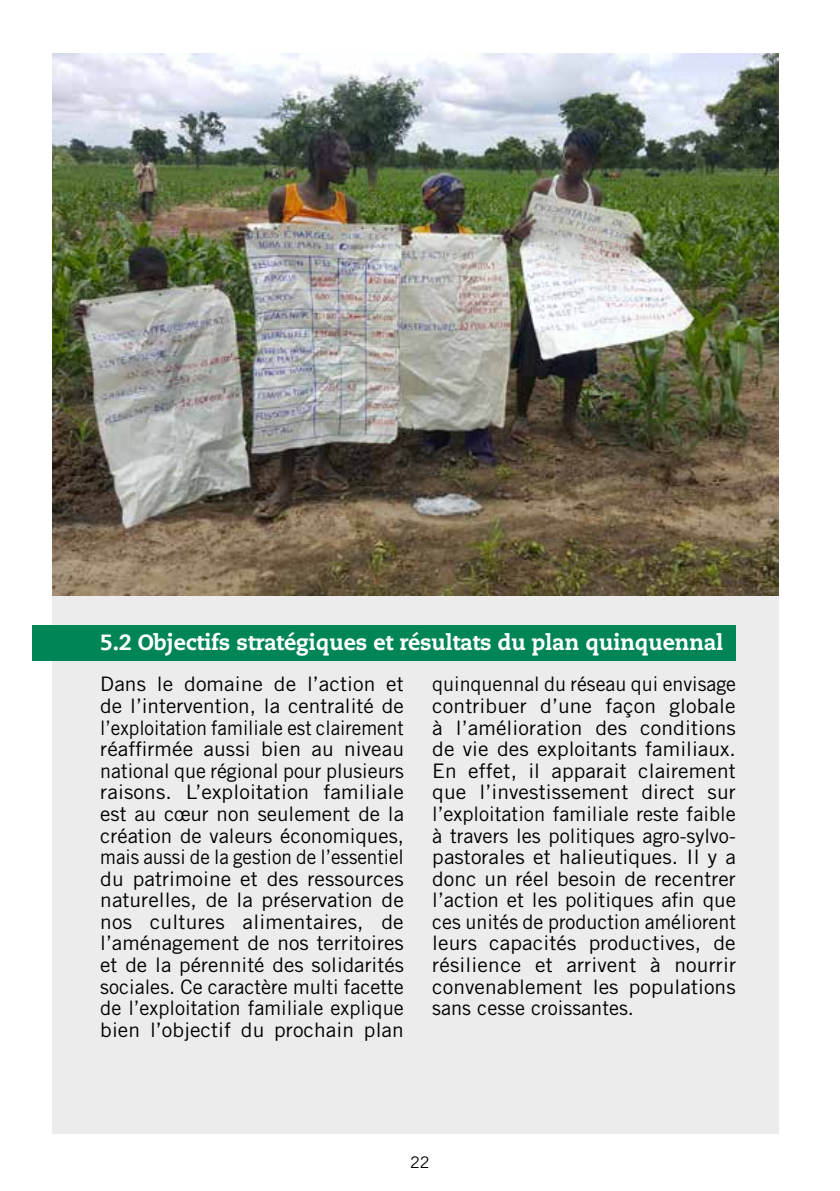
<style>
.page{position:relative;width:840px;height:1191px;background:#fff}
.page>*{position:absolute;margin:0;border:0;box-sizing:border-box;transform-origin:0 0}
.t1{font:800 22px "Caecilia LT Std";letter-spacing:-.005em;color:#fff}
.t2{font:20px/21.6px "Trade Gothic";letter-spacing:.005em;color:#000;text-align:justify;scale:1.05 1}
.t3{font:20px/21.6px "Trade Gothic";letter-spacing:.005em;color:#000;text-align:justify}
.t4{font:16px "Trade Gothic";color:#000}
</style>
<div class="page">
<div style="left:52px;top:54px;width:726px;height:1079px;background:#ececed"></div>
<div style="left:32px;top:625px;width:703px;height:35px;background:#008556"></div>
<img style="left:52px;top:54px;width:726px;height:541px">
<p class="t1" style="left:100px;top:628px;width:624px">5.2 Objectifs stratégiques et résultats du plan quinquennal</p>
<p class="t2" style="left:100px;top:673px;width:291px">Dans le domaine de l’action et de l’intervention, la centralité de l’exploitation familiale est clairement réaffirmée aussi bien au niveau national que régional pour plusieurs raisons. L’exploitation familiale est au cœur non seulement de la création de valeurs économiques, mais aussi de la gestion de l’essentiel du patrimoine et des ressources naturelles, de la préservation de nos cultures alimentaires, de l’aménagement de nos territoires et de la pérennité des solidarités sociales. Ce caractère multi facette de l’exploitation familiale explique bien l’objectif du prochain plan</p>
<p class="t3" style="left:432px;top:673px;width:305px">quinquennal du réseau qui envisage contribuer d’une façon globale à l’amélioration des conditions de vie des exploitants familiaux.<br>En effet, il apparait clairement que l’investissement direct sur l’exploitation familiale reste faible à travers les politiques agro-sylvo&shy;pastorales et halieutiques. Il y a donc un réel besoin de recentrer l’action et les politiques afin que ces unités de production améliorent leurs capacités productives, de résilience et arrivent à nourrir convenablement les populations sans cesse croissantes.</p>
<p class="t4" style="left:410px;top:1152px;width:21px">22</p>
</div>
